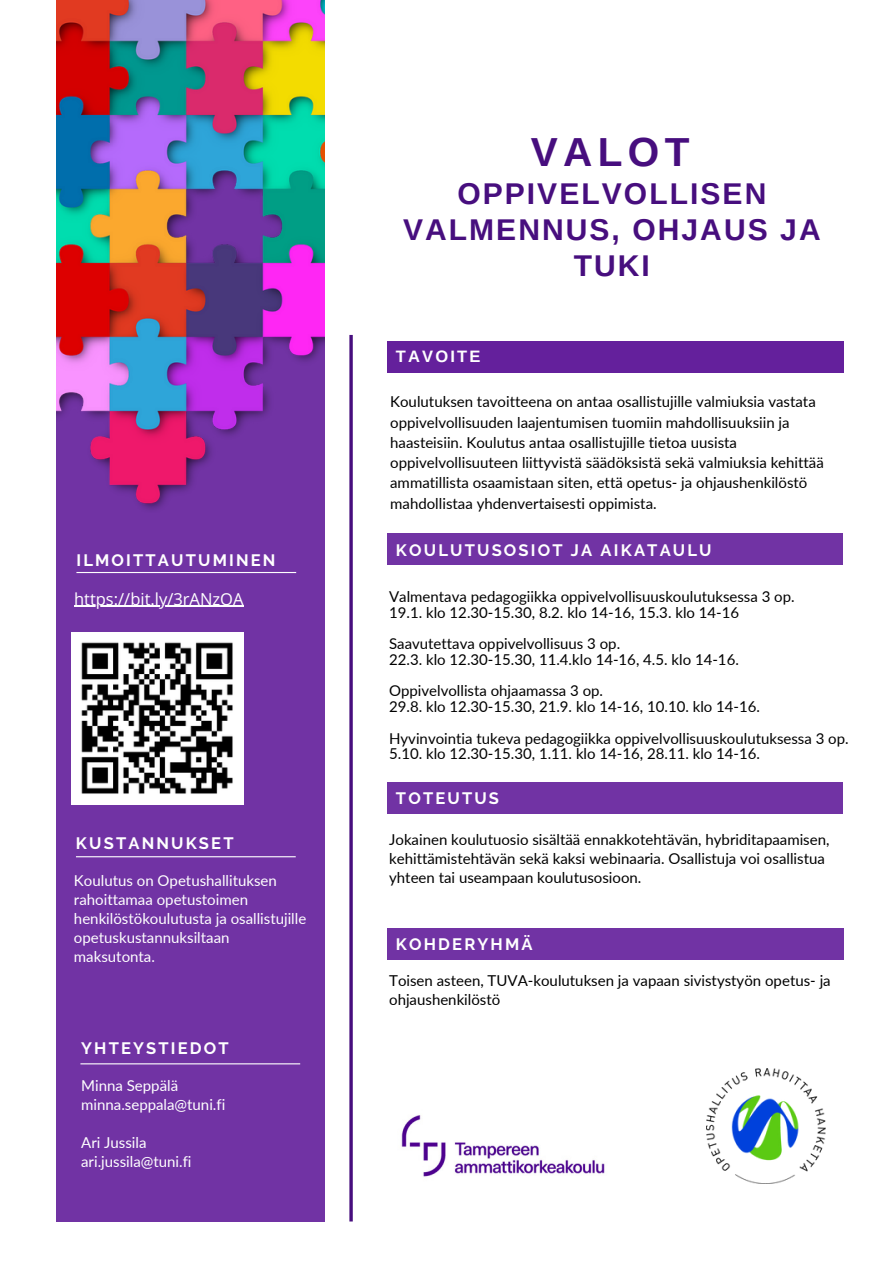
<style>
.page{position:relative;width:894px;height:1264px;background:#fff}
.page>*{position:absolute;margin:0;border:0;box-sizing:border-box;transform-origin:0 0}
.t1{font:700 40.5px "Arimo";letter-spacing:.13em;color:#470e7e}
.t2{font:700 30px/36px "Arimo";letter-spacing:.07em;color:#470e7e;text-align:center}
.t3{font:700 16.5px "Raleway";letter-spacing:.13em;color:#fff}
.t4{font:16.5px "Open Sans";color:#fff}
.t5{font:700 16.5px "Arimo";letter-spacing:.13em;color:#fff}
.t6{font:15px/20.2px "Lato";color:#000}
.t7{font:15px/19.2px "Lato";color:#fff}
</style>
<div class="page">
<div style="left:56px;top:0;width:268px;height:1221px;background:#7133a4"></div>
<hr style="left:76px;top:572px;width:220px;height:1px;background:#fff">
<hr style="left:76px;top:856px;width:219px;height:1px;background:#fff">
<hr style="left:80px;top:1063px;width:220px;height:1px;background:#fff">
<div style="left:387px;top:341px;width:456px;height:32px;background:#64209c"></div>
<div style="left:387px;top:533px;width:455px;height:32px;background:#7133a4"></div>
<div style="left:387px;top:782px;width:455px;height:31px;background:#7133a4"></div>
<div style="left:387px;top:928px;width:456px;height:31px;background:#7133a4"></div>
<img style="left:401px;top:1115px;width:204px;height:62px">
<img style="left:706px;top:1068px;width:119px;height:115px">
<img style="left:56px;top:0;width:268px;height:510px">
<hr style="left:349px;top:335px;width:3px;height:886px;background:#470e7e">
<img style="left:71px;top:632px;width:173px;height:172px">
<hr style="left:74px;top:605px;width:169px;height:2px;background:#fff">
<p class="t3" style="left:76px;top:551px;width:200px">ILMOITTAUTUMINEN</p>
<p class="t4" style="left:74px;top:587px;width:171px">https://bit.ly/3rANzOA</p>
<p class="t3" style="left:76px;top:833px;width:159px">KUSTANNUKSET</p>
<p class="t7" style="left:74px;top:870px;width:234px">Koulutus on Opetushallituksen rahoittamaa opetustoimen henkilöstökoulutusta ja osallistujille opetuskustannuksiltaan maksutonta.</p>
<p class="t3" style="left:81px;top:1038px;width:149px">YHTEYSTIEDOT</p>
<p class="t7" style="left:81px;top:1075px;width:146px">Minna Seppälä minna.seppala@tuni.fi</p>
<p class="t7" style="left:81px;top:1132px;width:112px">Ari Jussila ari.jussila@tuni.fi</p>
<h1 class="t1" style="left:530px;top:129px;width:160px">VALOT</h1>
<h2 class="t2" style="left:403px;top:176px;width:419px">OPPIVELVOLLISEN<br>VALMENNUS, OHJAUS JA<br>TUKI</h2>
<p class="t5" style="left:396px;top:347px;width:86px">TAVOITE</p>
<p class="t6" style="left:390px;top:391px;width:435px">Koulutuksen tavoitteena on antaa osallistujille valmiuksia vastata oppivelvollisuuden laajentumisen tuomiin mahdollisuuksiin ja haasteisiin. Koulutus antaa osallistujille tietoa uusista oppivelvollisuuteen liittyvistä säädöksistä sekä valmiuksia kehittää ammatillista osaamistaan siten, että opetus- ja ohjaushenkilöstö mahdollistaa yhdenvertaisesti oppimista.</p>
<p class="t3" style="left:396px;top:540px;width:317px">KOULUTUSOSIOT JA AIKATAULU</p>
<p class="t6" style="left:389px;top:588px;width:407px;line-height:15.8px">Valmentava pedagogiikka oppivelvollisuuskoulutuksessa 3 op.<br>19.1. klo 12.30-15.30, 8.2. klo 14-16, 15.3. klo 14-16</p>
<p class="t6" style="left:389px;top:635px;width:351px;line-height:15.8px">Saavutettava oppivelvollisuus 3 op.<br>22.3. klo 12.30-15.30, 11.4.klo 14-16, 4.5. klo 14-16.</p>
<p class="t6" style="left:389px;top:682px;width:372px;line-height:15.8px">Oppivelvollista ohjaamassa 3 op.<br>29.8. klo 12.30-15.30, 21.9. klo 14-16, 10.10. klo 14-16.</p>
<p class="t6" style="left:389px;top:729px;width:461px;line-height:15.8px">Hyvinvointia tukeva pedagogiikka oppivelvollisuuskoulutuksessa 3 op.<br>5.10. klo 12.30-15.30, 1.11. klo 14-16, 28.11. klo 14-16.</p>
<p class="t3" style="left:396px;top:788px;width:105px">TOTEUTUS</p>
<p class="t6" style="left:389px;top:829px;width:442px;line-height:19.2px">Jokainen koulutuosio sisältää ennakkotehtävän, hybriditapaamisen, kehittämistehtävän sekä kaksi webinaaria. Osallistuja voi osallistua yhteen tai useampaan koulutusosioon.</p>
<p class="t3" style="left:396px;top:934px;width:138px">KOHDERYHMÄ</p>
<p class="t6" style="left:389px;top:970px;width:443px;line-height:19.2px">Toisen asteen, TUVA-koulutuksen ja vapaan sivistystyön opetus- ja ohjaushenkilöstö</p>
</div>
